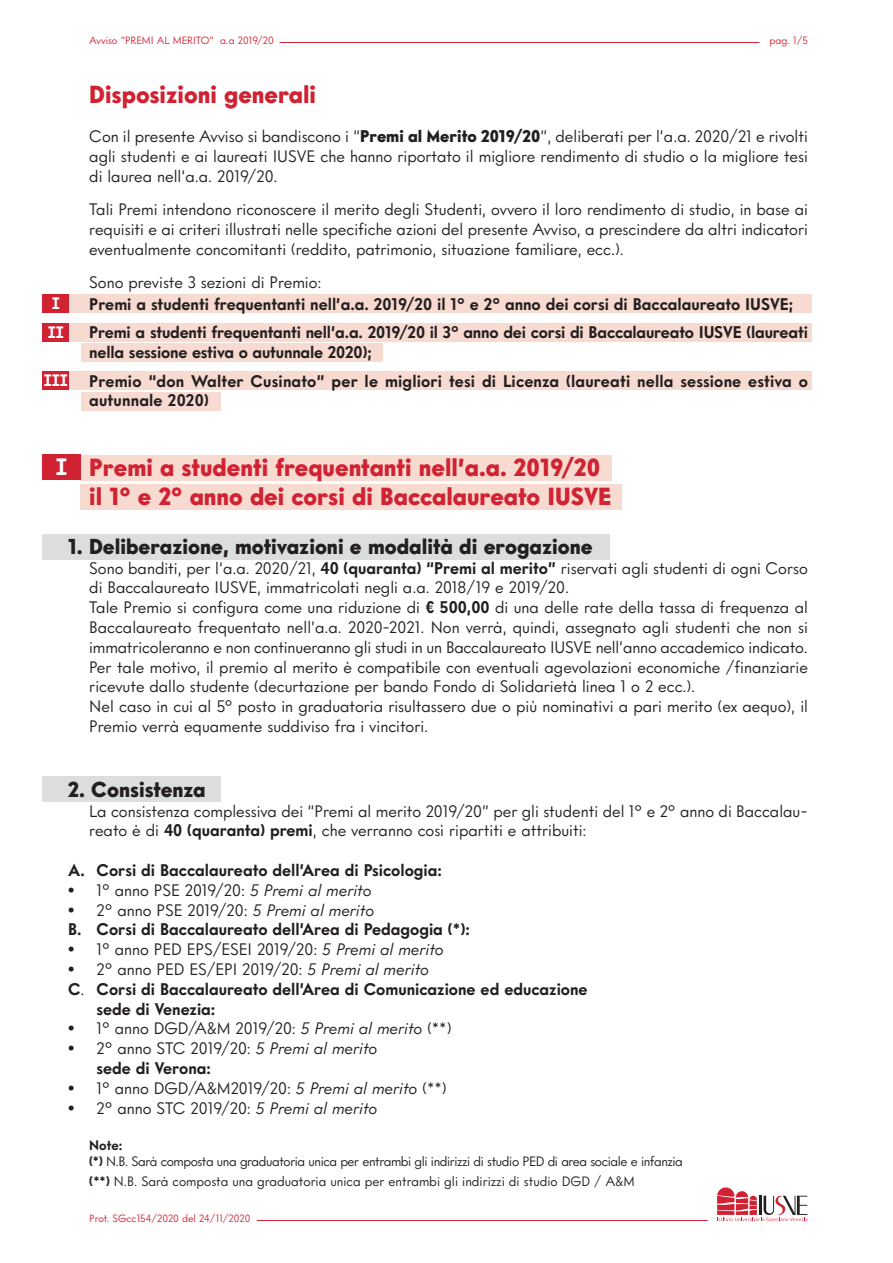
<style>
.page{position:relative;width:893px;height:1263px;background:#fff}
.page>*{position:absolute;margin:0;border:0;box-sizing:border-box;transform-origin:0 0}
.t1{font:900 24px "Intervogue";color:#d12233}
.t2{font:700 22.5px "Menlo";color:#fff}
.t3{font:900 21px "Intervogue";color:#231f20}
.t4{font:16.5px/19.8px "Intervogue";color:#231f20}
.t5{font:700 16.5px/19.8px "Intervogue";color:#231f20}
.t6{font:700 15.75px "Menlo";color:#fff}
.t7{font:13.5px "Intervogue";letter-spacing:-.03em;color:#231f20}
.t8{font:13.5px "Intervogue";color:#231f20}
.t9{font:700 13.5px "Intervogue";color:#231f20}
.t10{font:10.5px "Intervogue";color:#d12233}
.s1{font-weight:900}
.s2{font-weight:700}
.s3{font-family:"Intervogue Reg Oblq"}
.s4{font-weight:400}
</style>
<div class="page">
<hr style="left:257px;top:1220px;width:451px;height:1px;background:#d12233">
<hr style="left:280px;top:42px;width:479px;height:1px;background:#d12233">
<svg style="left:717px;top:1187px;width:90px;height:34px"></svg>
<div style="left:43px;top:776px;width:178px;height:26px;background:#dcdddf"></div>
<div style="left:43px;top:534px;width:567px;height:26px;background:#dcdddf"></div>
<div style="left:43px;top:294px;width:769px;height:19px;background:#f7dad0"></div>
<div style="left:43px;top:323px;width:769px;height:18px;background:#f7dad0"></div>
<div style="left:43px;top:371px;width:769px;height:19px;background:#f7dad0"></div>
<div style="left:82px;top:392px;width:139px;height:18px;background:#f7dad0"></div>
<div style="left:82px;top:343px;width:301px;height:19px;background:#f7dad0"></div>
<div style="left:80px;top:455px;width:532px;height:25px;background:#f7dad0"></div>
<div style="left:80px;top:485px;width:542px;height:25px;background:#f7dad0"></div>
<div style="left:43px;top:294px;width:26px;height:19px;background:#d12233"></div>
<div style="left:43px;top:323px;width:26px;height:18px;background:#d12233"></div>
<div style="left:43px;top:371px;width:26px;height:19px;background:#d12233"></div>
<div style="left:43px;top:455px;width:38px;height:25px;background:#d12233"></div>
<p class="t10" style="left:89px;top:34px;width:186px">Avviso “PREMI AL MERITO” a.a 2019/20</p>
<p class="t10" style="left:769px;top:34px;width:40px">pag. 1/5</p>
<p class="t1" style="left:89px;top:80px;width:228px">Disposizioni generali</p>
<p class="t4" style="left:89px;top:126px;width:720px;text-align:justify">Con il presente Avviso si bandiscono i “<span class="s1">Premi al Merito 2019/20</span>”, deliberati per l’a.a. 2020/21 e rivolti agli studenti e ai laureati IUSVE che hanno riportato il migliore rendimento di studio o la migliore tesi di laurea nell’a.a. 2019/20.</p>
<p class="t4" style="left:89px;top:199px;width:720px;text-align:justify">Tali Premi intendono riconoscere il merito degli Studenti, ovvero il loro rendimento di studio, in base ai requisiti e ai criteri illustrati nelle specifiche azioni del presente Avviso, a prescindere da altri indicatori eventualmente concomitanti (reddito, patrimonio, situazione familiare, ecc.).</p>
<p class="t4" style="left:89px;top:272px;width:234px">Sono previste 3 sezioni di Premio:</p>
<p class="t6" style="left:51px;top:293px;width:11px">I</p>
<p class="t5" style="left:89px;top:294px;width:705px">Premi a studenti frequentanti nell’a.a. 2019/20 il 1° e 2° anno dei corsi di Baccalaureato IUSVE;</p>
<p class="t6" style="left:47px;top:321px;width:19px">II</p>
<p class="t5" style="left:89px;top:322px;width:720px">Premi a studenti frequentanti nell’a.a. 2019/20 il 3° anno dei corsi di Baccalaureato IUSVE (laureati nella sessione estiva o autunnale 2020);</p>
<p class="t6" style="left:43px;top:369px;width:27px">III</p>
<p class="t5" style="left:89px;top:371px;width:720px">Premio “don Walter Cusinato” per le migliori tesi di Licenza (laureati nella sessione estiva o autunnale 2020)</p>
<p class="t2" style="left:55px;top:452px;width:15px">I</p>
<p class="t1" style="left:89px;top:453px;width:513px">Premi a studenti frequentanti nell’a.a. 2019/20</p>
<p class="t1" style="left:89px;top:482px;width:524px">il 1° e 2° anno dei corsi di Baccalaureato IUSVE</p>
<p class="t3" style="left:68px;top:533px;width:526px">1. Deliberazione, motivazioni e modalità di erogazione</p>
<p class="t4" style="left:89px;top:558px;width:720px">Sono banditi, per l’a.a. 2020/21, <span class="s2">40 (quaranta) “Premi al merito”</span> riservati agli studenti di ogni Corso di Baccalaureato IUSVE, immatricolati negli a.a. 2018/19 e 2019/20.</p>
<p class="t4" style="left:89px;top:597px;width:720px;text-align:justify">Tale Premio si configura come una riduzione di <span class="s2">€ 500,00</span> di una delle rate della tassa di frequenza al Baccalaureato frequentato nell’a.a. 2020-2021. Non verrà, quindi, assegnato agli studenti che non si immatricoleranno e non continueranno gli studi in un Baccalaureato IUSVE nell’anno accademico indicato.</p>
<p class="t4" style="left:89px;top:657px;width:720px">Per tale motivo, il premio al merito è compatibile con eventuali agevolazioni economiche /finanziarie ricevute dallo studente (decurtazione per bando Fondo di Solidarietà linea 1 o 2 ecc.).</p>
<p class="t4" style="left:89px;top:696px;width:720px">Nel caso in cui al 5° posto in graduatoria risultassero due o più nominativi a pari merito (ex aequo), il<br>Premio verrà equamente suddiviso fra i vincitori.</p>
<p class="t3" style="left:68px;top:776px;width:139px">2. Consistenza</p>
<p class="t4" style="left:89px;top:801px;width:720px">La consistenza complessiva dei “Premi al merito 2019/20” per gli studenti del 1° e 2° anno di Baccalau&shy;reato è di <span class="s2">40 (quaranta) premi</span>, che verranno così ripartiti e attribuiti:</p>
<p class="t5" style="left:68px;top:860px;width:375px">A. Corsi di Baccalaureato dell’Area di Psicologia:</p>
<p class="t4" style="left:68px;top:880px;width:305px"><span class="s1">•</span> 1° anno PSE 2019/20: <span class="s3">5 Premi al merito</span></p>
<p class="t4" style="left:68px;top:900px;width:308px"><span class="s1">•</span> 2° anno PSE 2019/20: <span class="s3">5 Premi al merito</span></p>
<p class="t5" style="left:68px;top:919px;width:403px">B. Corsi di Baccalaureato dell’Area di Pedagogia (*):</p>
<p class="t4" style="left:68px;top:939px;width:377px"><span class="s1">•</span> 1° anno PED EPS/ESEI 2019/20: <span class="s3">5 Premi al merito</span></p>
<p class="t4" style="left:68px;top:959px;width:362px"><span class="s1">•</span> 2° anno PED ES/EPI 2019/20: <span class="s3">5 Premi al merito</span></p>
<p class="t5" style="left:68px;top:979px;width:521px">C<span class="s4">.</span> Corsi di Baccalaureato dell’Area di Comunicazione ed educazione</p>
<p class="t5" style="left:97px;top:999px;width:120px">sede di Venezia:</p>
<p class="t4" style="left:68px;top:1018px;width:385px"><span class="s1">•</span> 1° anno DGD/A&amp;M 2019/20: <span class="s3">5 Premi al merito</span> (**)</p>
<p class="t4" style="left:68px;top:1038px;width:311px"><span class="s1">•</span> 2° anno STC 2019/20: <span class="s3">5 Premi al merito</span></p>
<p class="t5" style="left:97px;top:1058px;width:116px">sede di Verona:</p>
<p class="t4" style="left:68px;top:1078px;width:380px"><span class="s1">•</span> 1° anno DGD/A&amp;M2019/20: <span class="s3">5 Premi al merito</span> (**)</p>
<p class="t4" style="left:68px;top:1098px;width:311px"><span class="s1">•</span> 2° anno STC 2019/20: <span class="s3">5 Premi al merito</span></p>
<p class="t9" style="left:89px;top:1136px;width:35px">Note:</p>
<p class="t7" style="left:89px;top:1153px;width:595px"><span class="s2">(*)</span> N.B. Sarà composta una graduatoria unica per entrambi gli indirizzi di studio PED di area sociale e infanzia</p>
<p class="t8" style="left:89px;top:1172px;width:547px"><span class="s2">(**)</span> N.B. Sarà composta una graduatoria unica per entrambi gli indirizzi di studio DGD / A&amp;M</p>
<p class="t10" style="left:89px;top:1211px;width:163px">Prot. SGcc154/2020 del 24/11/2020</p>
</div>
